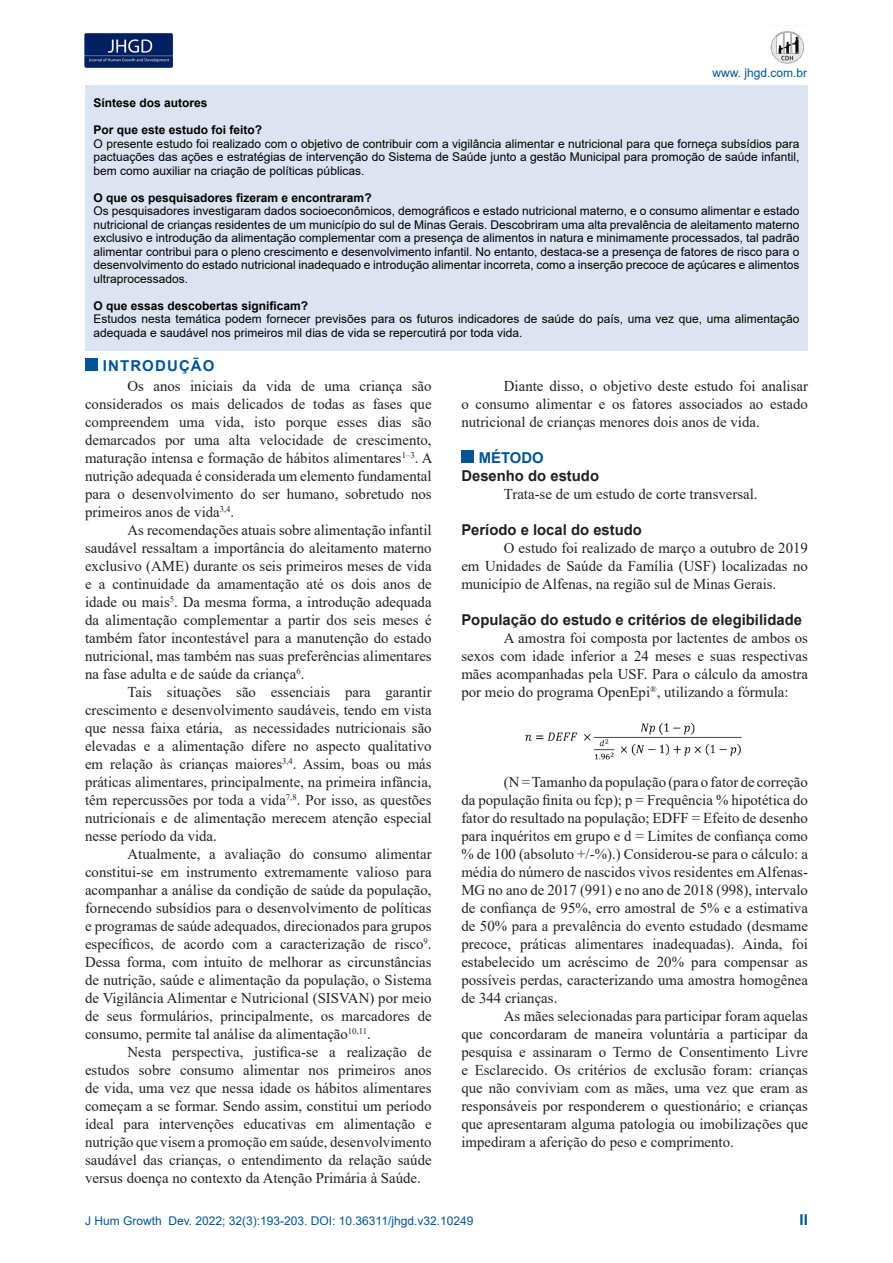
<style>
.page{position:relative;width:893px;height:1263px;background:#fff}
.page>*{position:absolute;margin:0;border:0;box-sizing:border-box;transform-origin:0 0}
.t1{font:15px/18px "Times New Roman";color:#231f20;text-align:justify}
.t2{font:700 15px "Arial";color:#231f20}
.t3{font:700 15px "Arial";letter-spacing:.075em;color:#005495}
.t4{font:12px/13.5px "Arial";color:#000;text-align:justify}
.t5{font:700 12px "Arial";color:#000}
.t6{font:12px "Arial";color:#005495}
</style>
<div class="page">
<img style="left:84px;top:33px;width:89px;height:35px">
<img style="left:770px;top:31px;width:35px;height:33px">
<div style="left:85px;top:359px;width:12px;height:12px;background:#005495"></div>
<div style="left:461px;top:450px;width:12px;height:13px;background:#005495"></div>
<div style="left:85px;top:85px;width:723px;height:265px;background:#dde3f0"></div>
<img style="left:525px;top:723px;width:217px;height:37px">
<p class="t6" style="left:712px;top:64px;width:96px">www. jhgd.com.br</p>
<p class="t5" style="left:94px;top:95px;width:116px">Síntese dos autores</p>
<p class="t5" style="left:94px;top:122px;width:170px">Por que este estudo foi feito?</p>
<p class="t4" style="left:94px;top:137px;width:707px">O presente estudo foi realizado com o objetivo de contribuir com a vigilância alimentar e nutricional para que forneça subsídios para pactuações das ações e estratégias de intervenção do Sistema de Saúde junto a gestão Municipal para promoção de saúde infantil, bem como auxiliar na criação de políticas públicas.</p>
<p class="t5" style="left:94px;top:189px;width:280px">O que os pesquisadores fizeram e encontraram?</p>
<p class="t4" style="left:94px;top:204px;width:707px">Os pesquisadores investigaram dados socioeconômicos, demográficos e estado nutricional materno, e o consumo alimentar e estado nutricional de crianças residentes de um município do sul de Minas Gerais. Descobriram uma alta prevalência de aleitamento materno exclusivo e introdução da alimentação complementar com a presença de alimentos in natura e minimamente processados, tal padrão alimentar contribui para o pleno crescimento e desenvolvimento infantil. No entanto, destaca-se a presença de fatores de risco para o desenvolvimento do estado nutricional inadequado e introdução alimentar incorreta, como a inserção precoce de açúcares e alimentos ultraprocessados.</p>
<p class="t5" style="left:94px;top:297px;width:216px">O que essas descobertas significam?</p>
<p class="t4" style="left:94px;top:312px;width:707px">Estudos nesta temática podem fornecer previsões para os futuros indicadores de saúde do país, uma vez que, uma alimentação adequada e saudável nos primeiros mil dias de vida se repercutirá por toda vida.</p>
<p class="t3" style="left:103px;top:355px;width:113px">INTRODUÇÃO</p>
<p class="t1" style="left:85px;top:376px;width:349px;text-indent:43px">Os anos iniciais da vida de uma criança são considerados os mais delicados de todas as fases que compreendem uma vida, isto porque esses dias são demarcados por uma alta velocidade de crescimento, maturação intensa e formação de hábitos alimentares<sup>1–3</sup>. A nutrição adequada é considerada um elemento fundamental para o desenvolvimento do ser humano, sobretudo nos primeiros anos de vida<sup>3,4</sup>.</p>
<p class="t1" style="left:85px;top:520px;width:348px;text-indent:43px">As recomendações atuais sobre alimentação infantil saudável ressaltam a importância do aleitamento materno exclusivo (AME) durante os seis primeiros meses de vida e a continuidade da amamentação até os dois anos de idade ou mais<sup>5</sup>. Da mesma forma, a introdução adequada da alimentação complementar a partir dos seis meses é também fator incontestável para a manutenção do estado nutricional, mas também nas suas preferências alimentares na fase adulta e de saúde da criança<sup>6</sup>.</p>
<p class="t1" style="left:85px;top:682px;width:348px;text-indent:43px">Tais situações são essenciais para garantir crescimento e desenvolvimento saudáveis, tendo em vista que nessa faixa etária, as necessidades nutricionais são elevadas e a alimentação difere no aspecto qualitativo em relação às crianças maiores<sup>3,4</sup>. Assim, boas ou más práticas alimentares, principalmente, na primeira infância, têm repercussões por toda a vida<sup>7,8</sup>. Por isso, as questões nutricionais e de alimentação merecem atenção especial nesse período da vida.</p>
<p class="t1" style="left:85px;top:844px;width:348px;text-indent:43px">Atualmente, a avaliação do consumo alimentar constitui-se em instrumento extremamente valioso para acompanhar a análise da condição de saúde da população, fornecendo subsídios para o desenvolvimento de políticas e programas de saúde adequados, direcionados para grupos específicos, de acordo com a caracterização de risco<sup>9</sup>.<br>Dessa forma, com intuito de melhorar as circunstâncias de nutrição, saúde e alimentação da população, o Sistema de Vigilância Alimentar e Nutricional (SISVAN) por meio de seus formulários, principalmente, os marcadores de consumo, permite tal análise da alimentação<sup>10,11</sup>.</p>
<p class="t1" style="left:85px;top:1042px;width:348px;text-indent:43px">Nesta perspectiva, justifica-se a realização de estudos sobre consumo alimentar nos primeiros anos de vida, uma vez que nessa idade os hábitos alimentares começam a se formar. Sendo assim, constitui um período ideal para intervenções educativas em alimentação e nutrição que visem a promoção em saúde, desenvolvimento saudável das crianças, o entendimento da relação saúde versus doença no contexto da Atenção Primária à Saúde.</p>
<p class="t1" style="left:461px;top:376px;width:348px;text-indent:43px">Diante disso, o objetivo deste estudo foi analisar o consumo alimentar e os fatores associados ao estado nutricional de crianças menores dois anos de vida.</p>
<p class="t3" style="left:479px;top:447px;width:66px">MÉTODO</p>
<p class="t2" style="left:461px;top:465px;width:139px">Desenho do estudo</p>
<p class="t1" style="left:504px;top:484px;width:255px">Trata-se de um estudo de corte transversal.</p>
<p class="t2" style="left:461px;top:519px;width:182px">Período e local do estudo</p>
<p class="t1" style="left:461px;top:538px;width:348px;text-indent:43px">O estudo foi realizado de março a outubro de 2019 em Unidades de Saúde da Família (USF) localizadas no município de Alfenas, na região sul de Minas Gerais.</p>
<p class="t2" style="left:461px;top:609px;width:342px">População do estudo e critérios de elegibilidade</p>
<p class="t1" style="left:461px;top:628px;width:348px;text-indent:43px">A amostra foi composta por lactentes de ambos os sexos com idade inferior a 24 meses e suas respectivas mães acompanhadas pela USF. Para o cálculo da amostra por meio do programa OpenEpi<sup>®</sup>, utilizando a fórmula:</p>
<p class="t1" style="left:461px;top:772px;width:348px;text-indent:43px">(N = Tamanho da população (para o fator de correção da população finita ou fcp); p = Frequência % hipotética do fator do resultado na população; EDFF = Efeito de desenho para inquéritos em grupo e d = Limites de confiança como % de 100 (absoluto +/-%).) Considerou-se para o cálculo: a média do número de nascidos vivos residentes em Alfenas-MG no ano de 2017 (991) e no ano de 2018 (998), intervalo de confiança de 95%, erro amostral de 5% e a estimativa de 50% para a prevalência do evento estudado (desmame precoce, práticas alimentares inadequadas). Ainda, foi estabelecido um acréscimo de 20% para compensar as possíveis perdas, caracterizando uma amostra homogênea de 344 crianças.</p>
<p class="t1" style="left:461px;top:1006px;width:348px;text-indent:43px">As mães selecionadas para participar foram aquelas que concordaram de maneira voluntária a participar da pesquisa e assinaram o Termo de Consentimento Livre e Esclarecido. Os critérios de exclusão foram: crianças que não conviviam com as mães, uma vez que eram as responsáveis por responderem o questionário; e crianças que apresentaram alguma patologia ou imobilizações que impediram a aferição do peso e comprimento.</p>
<p class="t6" style="left:85px;top:1212px;width:390px">J Hum Growth Dev. 2022; 32(3):193-203. DOI: 10.36311/jhgd.v32.10249</p>
<p class="t3" style="left:800px;top:1209px;width:10px">II</p>
</div>
